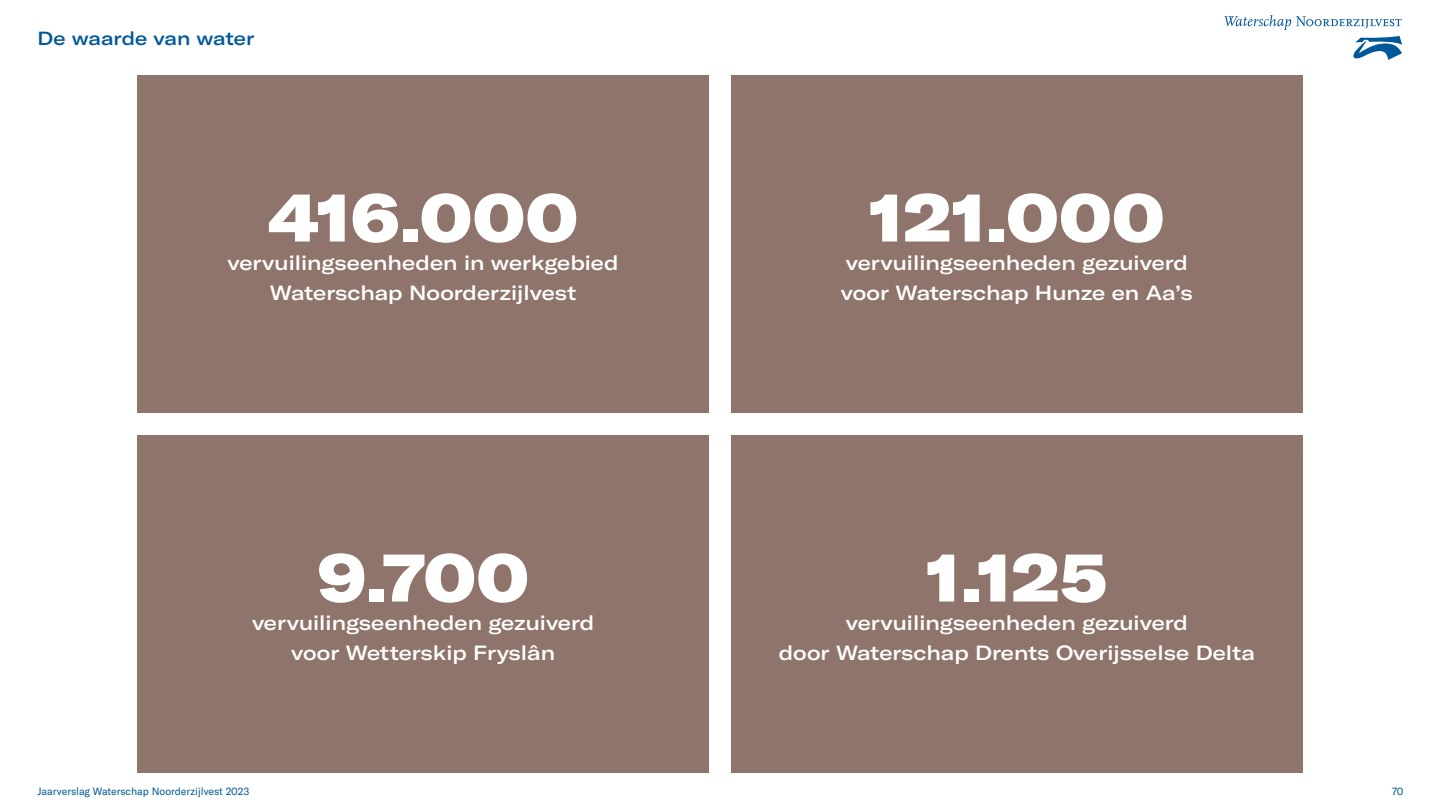
<style>
.page{position:relative;width:1440px;height:810px;background:#fff}
.page>*{position:absolute;margin:0;border:0;box-sizing:border-box;transform-origin:0 0}
.t1{font:900 expanded 67.5px "GT America";color:#fff}
.t2{font:500 expanded 20.25px/30px "GT America";color:#fff;text-align:center}
.t3{font:500 expanded 18.75px "GT America";letter-spacing:-.005em;color:#00589a}
.t4{font:10.5px "GT America";color:#00589a}
</style>
<div class="page">
<div style="left:138px;top:75px;width:571px;height:337px;background:#8e746a"></div>
<div style="left:138px;top:435px;width:571px;height:337px;background:#8e746a"></div>
<div style="left:731px;top:75px;width:571px;height:337px;background:#8e746a"></div>
<div style="left:731px;top:435px;width:571px;height:337px;background:#8e746a"></div>
<svg style="left:1224px;top:15px;width:178px;height:15px"></svg>
<svg style="left:1353px;top:36px;width:49px;height:24px"></svg>
<p class="t3" style="left:38px;top:27px;width:218px">De waarde van water</p>
<h1 class="t1" style="left:268px;top:174px;width:311px">416.000</h1>
<p class="t2" style="left:227px;top:248px;width:393px">vervuilingseenheden in werkgebied<br>Waterschap Noorderzijlvest</p>
<h1 class="t1" style="left:317px;top:534px;width:213px">9.700</h1>
<p class="t2" style="left:252px;top:608px;width:344px">vervuilingseenheden gezuiverd voor Wetterskip Fryslân</p>
<h1 class="t1" style="left:869px;top:174px;width:297px">121.000</h1>
<p class="t2" style="left:841px;top:248px;width:353px;text-align:left">vervuilingseenheden gezuiverd voor Waterschap Hunze en Aa’s</p>
<h1 class="t1" style="left:926px;top:534px;width:182px">1.125</h1>
<p class="t2" style="left:779px;top:608px;width:478px">vervuilingseenheden gezuiverd<br>door Waterschap Drents Overijsselse Delta</p>
<p class="t4" style="left:38px;top:786px;width:213px">Jaarverslag Waterschap Noorderzijlvest 2023</p>
<p class="t4" style="left:1392px;top:786px;width:13px">70</p>
</div>
